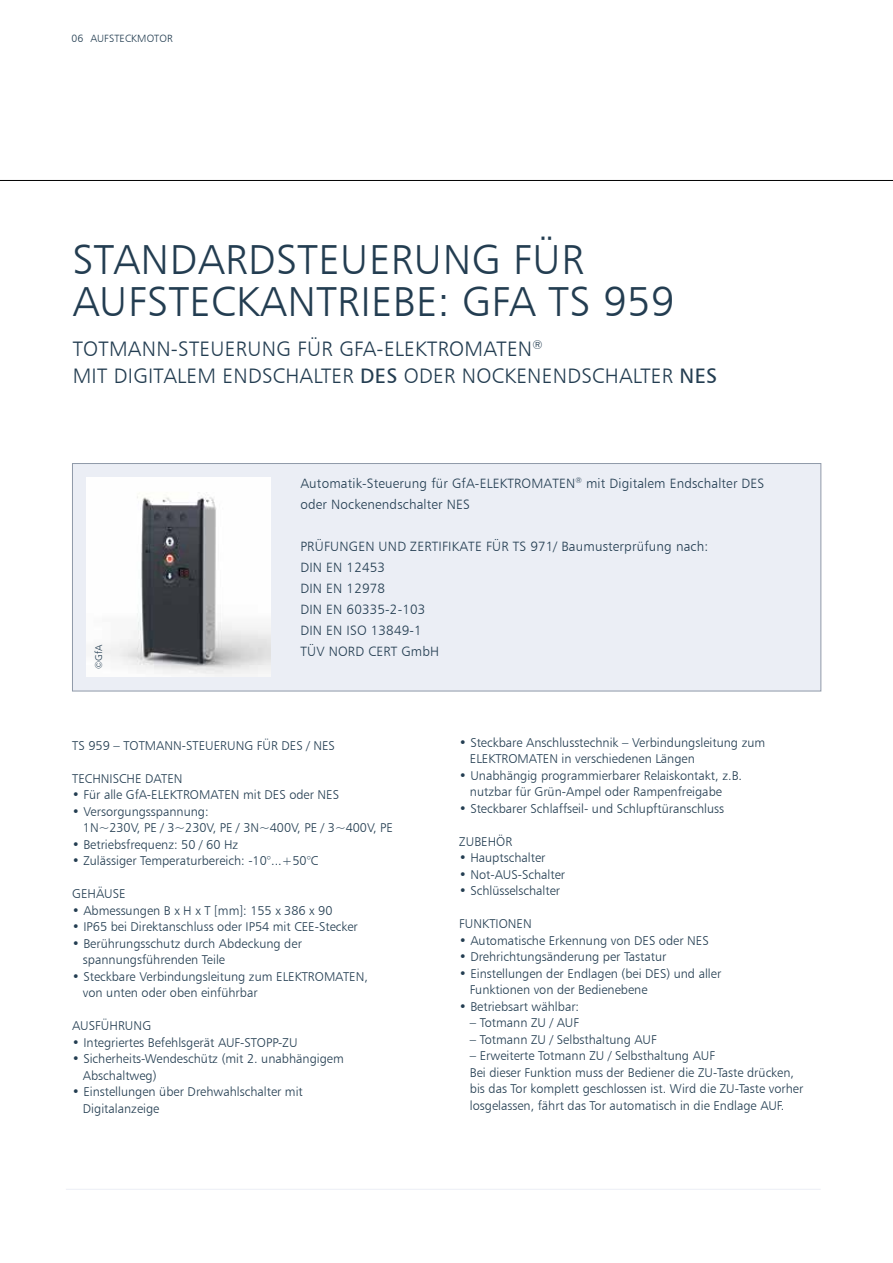
<style>
.page{position:relative;width:893px;height:1263px;background:#fff}
.page>*{position:absolute;margin:0;border:0;box-sizing:border-box;transform-origin:0 0}
.t1{font:42px/42px "Humanist 777 BT Light B";letter-spacing:.01em;color:#233d51}
.t2{font:21px/27px "Humanist 777 BT Light B";letter-spacing:.015em;color:#233d51}
.t3{font:13.5px/21px "Humanist 777 BT Light B";letter-spacing:.01em;color:#233d51}
.t4{font:12.75px/16.5px "Humanist 777 BT Light B";color:#233d51}
.t5{font:10.5px "Humanist 777 BT Light B";letter-spacing:.01em;color:#233d51}
.t6{font:9.75px "Humanist 777 BT Light B";color:#233d51}
.s1{font-family:"Humanist 777 BT Roman B"}
</style>
<div class="page">
<hr style="left:0;top:180px;width:893px;height:1px;background:#000">
<div style="left:72px;top:463px;width:749px;height:228px;background:#ebeef5;border:1px solid #909aa9"></div>
<hr style="left:66px;top:1189px;width:755px;height:1px;background:#ebeef5">
<img style="left:87px;top:477px;width:184px;height:199px">
<p class="t5" style="left:72px;top:32px;width:103px">06 AUFSTECKMOTOR</p>
<h1 class="t1" style="left:72px;top:238px;width:603px">STANDARDSTEUERUNG FÜR<br>AUFSTECKANTRIEBE: GFA TS 959</h1>
<h2 class="t2" style="left:73px;top:335px;width:646px">TOTMANN-STEUERUNG FÜR GFA-ELEKTROMATEN<sup>®<br></sup>MIT DIGITALEM ENDSCHALTER <span class="s1">DES</span> ODER NOCKENENDSCHALTER <span class="s1">NES</span></h2>
<p class="t6" style="left:93px;top:669px;width:25px;rotate:-90deg">©GfA</p>
<p class="t3" style="left:300px;top:472px;width:465px">Automatik-Steuerung für GfA-ELEKTROMATEN<sup>®</sup> mit Digitalem Endschalter DES oder Nockenendschalter NES</p>
<p class="t3" style="left:300px;top:535px;width:409px">PRÜFUNGEN UND ZERTIFIKATE FÜR TS 971/ Baumusterprüfung nach:<br>DIN EN 12453<br>DIN EN 12978<br>DIN EN 60335-2-103<br>DIN EN ISO 13849-1<br>TÜV NORD CERT GmbH</p>
<p class="t4" style="left:72px;top:737px;width:264px">TS 959 – TOTMANN-STEUERUNG FÜR DES / NES</p>
<p class="t4" style="left:72px;top:770px;width:112px">TECHNISCHE DATEN</p>
<p class="t4" style="left:72px;top:786px;width:268px">• Für alle GfA-ELEKTROMATEN mit DES oder NES</p>
<p class="t4" style="left:83px;top:803px;width:312px;text-indent:-11px">• Versorgungsspannung:<br>1N~230V, PE / 3~230V, PE / 3N~400V, PE / 3~400V, PE</p>
<p class="t4" style="left:72px;top:836px;width:168px">• Betriebsfrequenz: 50 / 60 Hz</p>
<p class="t4" style="left:72px;top:852px;width:248px">• Zulässiger Temperaturbereich: -10°...+50°C</p>
<p class="t4" style="left:72px;top:885px;width:55px">GEHÄUSE</p>
<p class="t4" style="left:72px;top:902px;width:262px">• Abmessungen B x H x T [mm]: 155 x 386 x 90</p>
<p class="t4" style="left:72px;top:918px;width:287px">• IP65 bei Direktanschluss oder IP54 mit CEE-Stecker</p>
<p class="t4" style="left:83px;top:935px;width:220px;text-indent:-11px">• Berührungsschutz durch Abdeckung der spannungsführenden Teile</p>
<p class="t4" style="left:83px;top:968px;width:287px;text-indent:-11px">• Steckbare Verbindungsleitung zum ELEKTROMATEN, von unten oder oben einführbar</p>
<p class="t4" style="left:72px;top:1017px;width:80px">AUSFÜHRUNG</p>
<p class="t4" style="left:72px;top:1034px;width:227px">• Integriertes Befehlsgerät AUF-STOPP-ZU</p>
<p class="t4" style="left:83px;top:1050px;width:262px;text-indent:-11px">• Sicherheits-Wendeschütz (mit 2. unabhängigem<br>Abschaltweg)</p>
<p class="t4" style="left:83px;top:1083px;width:221px;text-indent:-11px">• Einstellungen über Drehwahlschalter mit<br>Digitalanzeige</p>
<p class="t4" style="left:470px;top:734px;width:297px;text-indent:-11px">• Steckbare Anschlusstechnik – Verbindungsleitung zum<br>ELEKTROMATEN in verschiedenen Längen</p>
<p class="t4" style="left:470px;top:767px;width:274px;text-indent:-11px">• Unabhängig programmierbarer Relaiskontakt, z.B. nutzbar für Grün-Ampel oder Rampenfreigabe</p>
<p class="t4" style="left:459px;top:800px;width:266px">• Steckbarer Schlaffseil- und Schlupftüranschluss</p>
<p class="t4" style="left:459px;top:833px;width:55px">ZUBEHÖR</p>
<p class="t4" style="left:459px;top:849px;width:88px">• Hauptschalter</p>
<p class="t4" style="left:459px;top:866px;width:107px">• Not-AUS-Schalter</p>
<p class="t4" style="left:459px;top:882px;width:102px">• Schlüsselschalter</p>
<p class="t4" style="left:459px;top:915px;width:74px">FUNKTIONEN</p>
<p class="t4" style="left:459px;top:932px;width:251px">• Automatische Erkennung von DES oder NES</p>
<p class="t4" style="left:459px;top:948px;width:209px">• Drehrichtungsänderung per Tastatur</p>
<p class="t4" style="left:470px;top:965px;width:253px;text-indent:-11px">• Einstellungen der Endlagen (bei DES) und aller<br>Funktionen von der Bedienebene</p>
<p class="t4" style="left:459px;top:998px;width:121px">• Betriebsart wählbar:</p>
<p class="t4" style="left:470px;top:1014px;width:111px">– Totmann ZU / AUF</p>
<p class="t4" style="left:470px;top:1031px;width:188px">– Totmann ZU / Selbsthaltung AUF</p>
<p class="t4" style="left:470px;top:1047px;width:335px">– Erweiterte Totmann ZU / Selbsthaltung AUF<br>Bei dieser Funktion muss der Bediener die ZU-Taste drücken, bis das Tor komplett geschlossen ist. Wird die ZU-Taste vorher losgelassen, fährt das Tor automatisch in die Endlage AUF.</p>
</div>
